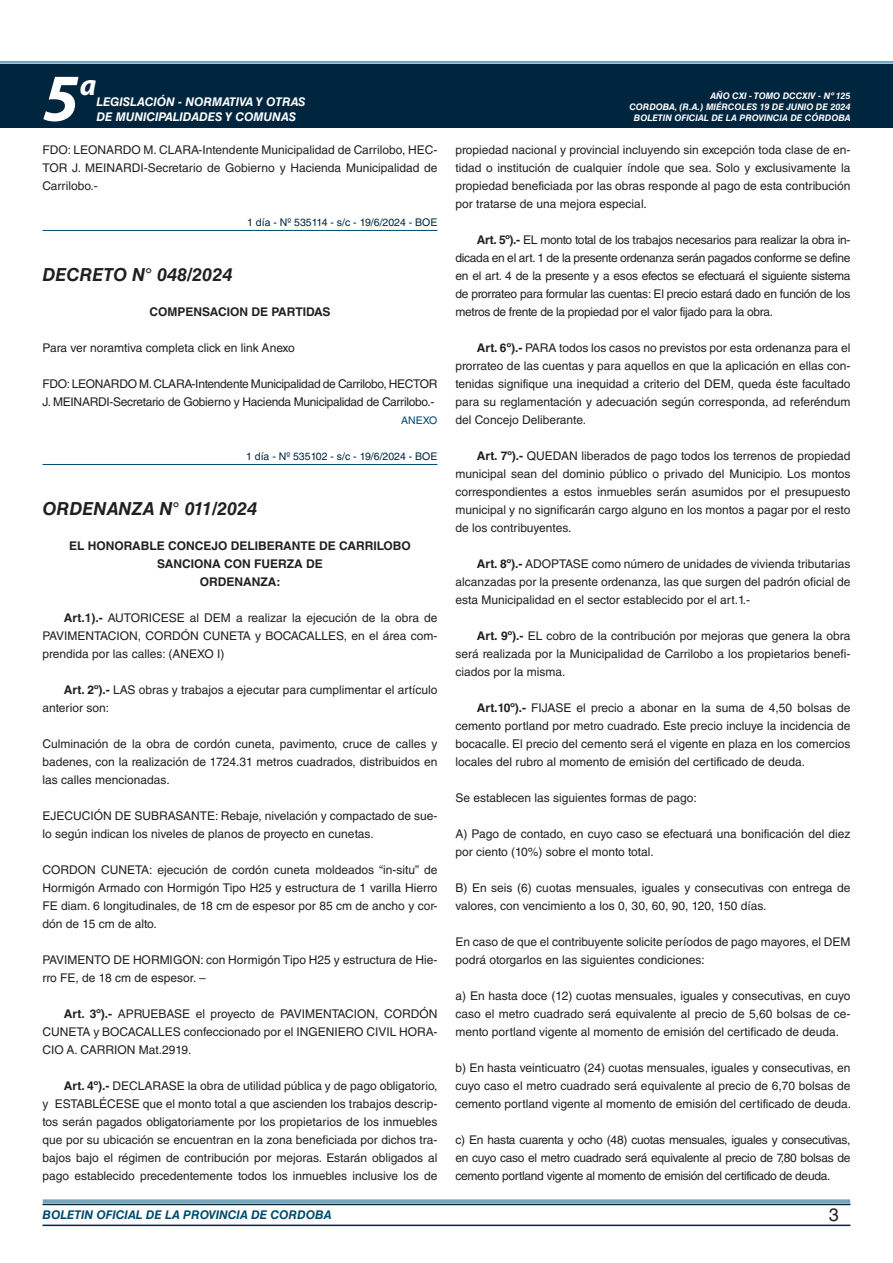
<style>
.page{position:relative;width:893px;height:1263px;background:#fff}
.page>*{position:absolute;margin:0;border:0;box-sizing:border-box;transform-origin:0 0}
.t1{font:italic 700 67.5px "Myriad Pro";color:#fff}
.t2{font:italic 700 30px "Myriad Pro";color:#fff}
.NOMBRE_DE_MINISTERIO{font:italic 700 18px "Helvetica LT Std";color:#231f20}
.t3{font:18px "Helvetica LT Std";color:#231f20}
.TEXTO_BASE{font:12px/18px "Helvetica LT Std";color:#231f20;text-align:justify}
.TEXTO_BASE-2{font:12px/18px "Helvetica LT Std";letter-spacing:-.025em;color:#231f20}
.RESUELVE{font:700 12px "Helvetica LT Std";color:#231f20}
.t4{font:italic 700 12px "Helvetica LT Std";color:#fff}
.t5{font:italic 700 12px "Helvetica LT Std";color:#004b6c}
.FECHA_DE_VENCIMIENTO{font:10.5px "Helvetica LT Std";color:#00263f}
.ANEXO{font:10.5px "Helvetica LT Std";color:#004b6c}
.t6{font:italic 700 9px/10.8px "Helvetica LT Std";color:#fff;text-align:right}
.s1{font-weight:700}
</style>
<div class="page">
<div style="left:0;top:61px;width:893px;height:6px;background:#fff;opacity:.75"></div>
<div style="left:0;top:64px;width:893px;height:64px;background:#00263f"></div>
<hr style="left:43px;top:1224px;width:807px;height:2px;background:#00263f">
<div style="left:42px;top:1198px;width:809px;height:8px;background:#fff;opacity:.75"></div>
<hr style="left:43px;top:230px;width:394px;height:1px;background:#004b6c">
<hr style="left:43px;top:464px;width:394px;height:1px;background:#004b6c">
<h1 class="t1" style="left:43px;top:54px;width:38px">5</h1>
<h2 class="t2" style="left:80px;top:66px;width:18px">a</h2>
<p class="t4" style="left:96px;top:95px;width:211px">LEGISLACIÓN - NORMATIVA Y OTRAS</p>
<p class="t4" style="left:96px;top:109px;width:201px">DE MUNICIPALIDADES Y COMUNAS</p>
<p class="TEXTO_BASE" style="left:43px;top:141px;width:396px">FDO: LEONARDO M. CLARA-Intendente Municipalidad de Carrilobo, HEC-TOR J. MEINARDI-Secretario de Gobierno y Hacienda Municipalidad de Carrilobo.-</p>
<p class="FECHA_DE_VENCIMIENTO" style="left:247px;top:216px;width:192px">1 día - Nº 535114 - s/c - 19/6/2024 - BOE</p>
<p class="NOMBRE_DE_MINISTERIO" style="left:43px;top:264px;width:191px">DECRETO N° 048/2024</p>
<p class="RESUELVE" style="left:149px;top:304px;width:183px">COMPENSACION DE PARTIDAS</p>
<p class="TEXTO_BASE" style="left:43px;top:339px;width:254px">Para ver noramtiva completa click en link Anexo</p>
<p class="TEXTO_BASE-2" style="left:43px;top:375px;width:396px">FDO: LEONARDO M. CLARA-Intendente Municipalidad de Carrilobo, HECTOR<br>J. MEINARDI-Secretario de Gobierno y Hacienda Municipalidad de Carrilobo.-</p>
<p class="ANEXO" style="left:401px;top:414px;width:38px">ANEXO</p>
<p class="FECHA_DE_VENCIMIENTO" style="left:246px;top:450px;width:193px">1 día - Nº 535102 - s/c - 19/6/2024 - BOE</p>
<p class="NOMBRE_DE_MINISTERIO" style="left:43px;top:498px;width:216px">ORDENANZA N° 011/2024</p>
<p class="RESUELVE" style="left:69px;top:538px;width:343px">EL HONORABLE CONCEJO DELIBERANTE DE CARRILOBO</p>
<p class="RESUELVE" style="left:157px;top:556px;width:167px">SANCIONA CON FUERZA DE</p>
<p class="RESUELVE" style="left:200px;top:574px;width:82px">ORDENANZA:</p>
<p class="TEXTO_BASE" style="left:43px;top:609px;width:396px;text-indent:21px"><span class="s1">Art.1).-</span> AUTORICESE al DEM a realizar la ejecución de la obra de PAVIMENTACION, CORDÓN CUNETA y BOCACALLES, en el área com&shy;prendida por las calles: (ANEXO I)</p>
<p class="TEXTO_BASE" style="left:43px;top:681px;width:396px;text-indent:21px"><span class="s1">Art. 2º).-</span> LAS obras y trabajos a ejecutar para cumplimentar el artículo anterior son:</p>
<p class="TEXTO_BASE" style="left:43px;top:735px;width:396px">Culminación de la obra de cordón cuneta, pavimento, cruce de calles y badenes, con la realización de 1724.31 metros cuadrados, distribuidos en las calles mencionadas.</p>
<p class="TEXTO_BASE" style="left:43px;top:807px;width:396px">EJECUCIÓN DE SUBRASANTE: Rebaje, nivelación y compactado de sue&shy;lo según indican los niveles de planos de proyecto en cunetas.</p>
<p class="TEXTO_BASE" style="left:43px;top:861px;width:396px">CORDON CUNETA: ejecución de cordón cuneta moldeados “in-situ” de Hormigón Armado con Hormigón Tipo H25 y estructura de 1 varilla Hierro FE diam. 6 longitudinales, de 18 cm de espesor por 85 cm de ancho y cor&shy;dón de 15 cm de alto.</p>
<p class="TEXTO_BASE" style="left:43px;top:951px;width:396px">PAVIMENTO DE HORMIGON: con Hormigón Tipo H25 y estructura de Hie&shy;rro FE, de 18 cm de espesor. –</p>
<p class="TEXTO_BASE" style="left:43px;top:1005px;width:396px;text-indent:21px"><span class="s1">Art. 3º).-</span> APRUEBASE el proyecto de PAVIMENTACION, CORDÓN CUNETA y BOCACALLES confeccionado por el INGENIERO CIVIL HORA-CIO A. CARRION Mat.2919.</p>
<p class="TEXTO_BASE" style="left:43px;top:1077px;width:396px;text-indent:21px"><span class="s1">Art. 4º).-</span> DECLARASE la obra de utilidad pública y de pago obligatorio, y ESTABLÉCESE que el monto total a que ascienden los trabajos descrip&shy;tos serán pagados obligatoriamente por los propietarios de los inmuebles que por su ubicación se encuentran en la zona beneficiada por dichos tra&shy;bajos bajo el régimen de contribución por mejoras. Estarán obligados al pago establecido precedentemente todos los inmuebles inclusive los de</p>
<p class="t6" style="left:629px;top:91px;width:223px">AÑO CXI - TOMO DCCXIV - Nº 125<br>CORDOBA, (R.A.) MIÉRCOLES 19 DE JUNIO DE 2024<br>BOLETIN OFICIAL DE LA PROVINCIA DE CÓRDOBA</p>
<p class="TEXTO_BASE" style="left:455px;top:141px;width:396px">propiedad nacional y provincial incluyendo sin excepción toda clase de en&shy;tidad o institución de cualquier índole que sea. Solo y exclusivamente la propiedad beneficiada por las obras responde al pago de esta contribución por tratarse de una mejora especial.</p>
<p class="TEXTO_BASE" style="left:455px;top:231px;width:396px;text-indent:21px"><span class="s1">Art. 5º).-</span> EL monto total de los trabajos necesarios para realizar la obra in&shy;dicada en el art. 1 de la presente ordenanza serán pagados conforme se define en el art. 4 de la presente y a esos efectos se efectuará el siguiente sistema de prorrateo para formular las cuentas: El precio estará dado en función de los metros de frente de la propiedad por el valor fijado para la obra.</p>
<p class="TEXTO_BASE" style="left:455px;top:339px;width:396px;text-indent:21px"><span class="s1">Art. 6º).-</span> PARA todos los casos no previstos por esta ordenanza para el prorrateo de las cuentas y para aquellos en que la aplicación en ellas con&shy;tenidas signifique una inequidad a criterio del DEM, queda éste facultado para su reglamentación y adecuación según corresponda, ad referéndum del Concejo Deliberante.</p>
<p class="TEXTO_BASE" style="left:455px;top:447px;width:396px;text-indent:21px"><span class="s1">Art. 7º).-</span> QUEDAN liberados de pago todos los terrenos de propiedad municipal sean del dominio público o privado del Municipio. Los montos correspondientes a estos inmuebles serán asumidos por el presupuesto municipal y no significarán cargo alguno en los montos a pagar por el resto de los contribuyentes.</p>
<p class="TEXTO_BASE" style="left:455px;top:555px;width:396px;text-indent:21px"><span class="s1">Art. 8º).-</span> ADOPTASE como número de unidades de vivienda tributarias alcanzadas por la presente ordenanza, las que surgen del padrón oficial de esta Municipalidad en el sector establecido por el art.1.-</p>
<p class="TEXTO_BASE" style="left:455px;top:627px;width:396px;text-indent:21px"><span class="s1">Art. 9º).-</span> EL cobro de la contribución por mejoras que genera la obra será realizada por la Municipalidad de Carrilobo a los propietarios benefi&shy;ciados por la misma.</p>
<p class="TEXTO_BASE" style="left:455px;top:699px;width:396px;text-indent:21px"><span class="s1">Art.10º).-</span> FIJASE el precio a abonar en la suma de 4,50 bolsas de cemento portland por metro cuadrado. Este precio incluye la incidencia de bocacalle. El precio del cemento será el vigente en plaza en los comercios locales del rubro al momento de emisión del certificado de deuda.</p>
<p class="TEXTO_BASE" style="left:455px;top:789px;width:243px">Se establecen las siguientes formas de pago:</p>
<p class="TEXTO_BASE" style="left:455px;top:825px;width:396px">A) Pago de contado, en cuyo caso se efectuará una bonificación del diez por ciento (10%) sobre el monto total.</p>
<p class="TEXTO_BASE" style="left:455px;top:879px;width:396px">B) En seis (6) cuotas mensuales, iguales y consecutivas con entrega de valores, con vencimiento a los 0, 30, 60, 90, 120, 150 días.</p>
<p class="TEXTO_BASE" style="left:455px;top:933px;width:396px">En caso de que el contribuyente solicite períodos de pago mayores, el DEM podrá otorgarlos en las siguientes condiciones:</p>
<p class="TEXTO_BASE" style="left:455px;top:987px;width:396px">a) En hasta doce (12) cuotas mensuales, iguales y consecutivas, en cuyo caso el metro cuadrado será equivalente al precio de 5,60 bolsas de ce&shy;mento portland vigente al momento de emisión del certificado de deuda.</p>
<p class="TEXTO_BASE" style="left:455px;top:1059px;width:397px">b) En hasta veinticuatro (24) cuotas mensuales, iguales y consecutivas, en cuyo caso el metro cuadrado será equivalente al precio de 6,70 bolsas de cemento portland vigente al momento de emisión del certificado de deuda.</p>
<p class="TEXTO_BASE" style="left:455px;top:1131px;width:396px">c) En hasta cuarenta y ocho (48) cuotas mensuales, iguales y consecutivas, en cuyo caso el metro cuadrado será equivalente al precio de 7,80 bolsas de cemento portland vigente al momento de emisión del certificado de deuda.</p>
<p class="t5" style="left:43px;top:1208px;width:290px">BOLETIN OFICIAL DE LA PROVINCIA DE CORDOBA</p>
<h3 class="t3" style="left:829px;top:1204px;width:12px">3</h3>
</div>
